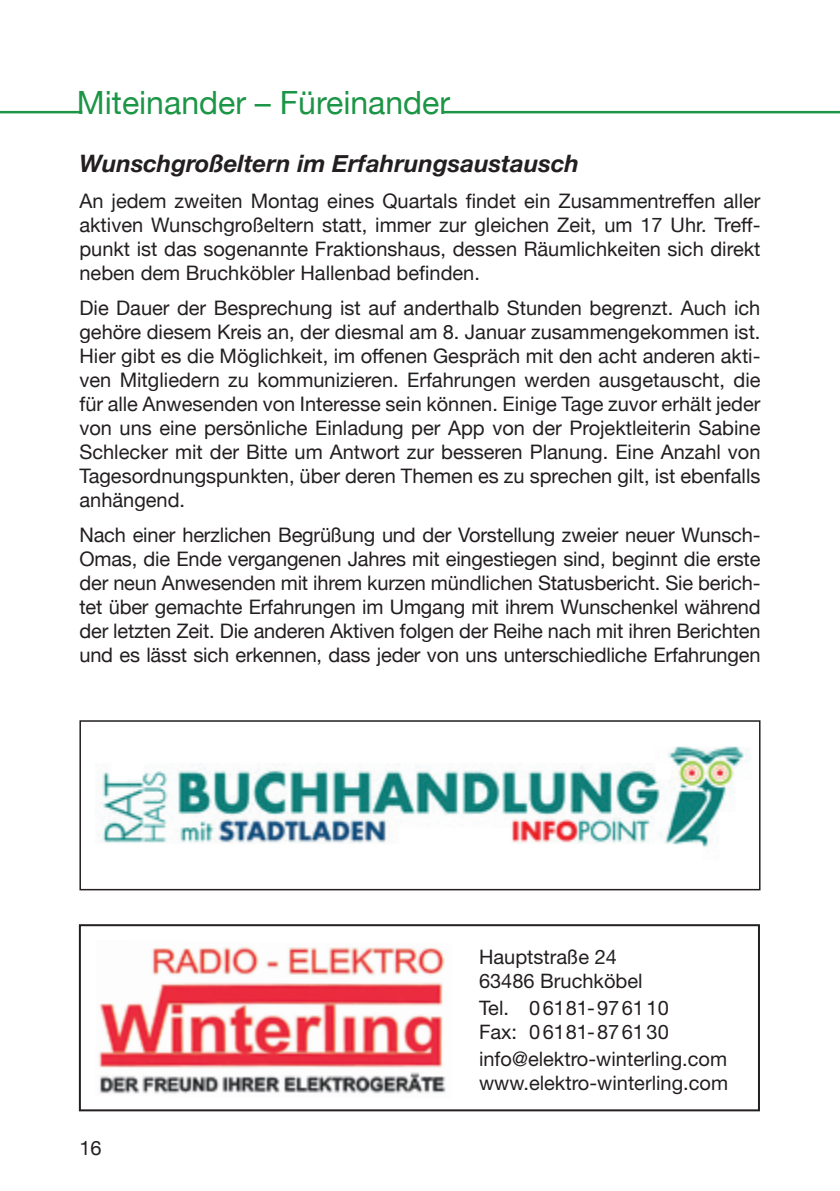
<style>
.page{position:relative;width:840px;height:1191px;background:#fff}
.page>*{position:absolute;margin:0;border:0;box-sizing:border-box;transform-origin:0 0}
.t1{font:32px "Helvetica Neue";color:#1c9546}
.t2{font:italic 700 24px "Helvetica Neue";color:#231f20}
.t3{font:20px/24px "Helvetica Neue";color:#231f20;text-align:justify}
.t4{font:20px/24px "Helvetica Neue";color:#231f20}
</style>
<div class="page">
<hr style="left:442px;top:111px;width:397px;height:2px;background:#1c9546">
<hr style="left:0;top:111px;width:82px;height:2px;background:#1c9546">
<div style="left:79px;top:924px;width:680px;height:187px;border:2px solid #231f20"></div>
<img style="left:98px;top:946px;width:348px;height:148px">
<img style="left:98px;top:746px;width:649px;height:102px">
<div style="left:79px;top:720px;width:681px;height:170px;border:2px solid #231f20"></div>
<h1 class="t1" style="left:77px;top:79px;width:374px">Miteinander – Füreinander</h1>
<p class="t2" style="left:79px;top:145px;width:501px">Wunschgroßeltern im Erfahrungsaustausch</p>
<p class="t3" style="left:79px;top:190px;width:682px">An jedem zweiten Montag eines Quartals findet ein Zusammentreffen aller aktiven Wunschgroßeltern statt, immer zur gleichen Zeit, um 17 Uhr. Treff&shy;punkt ist das sogenannte Fraktionshaus, dessen Räumlichkeiten sich direkt neben dem Bruchköbler Hallenbad befinden.</p>
<p class="t3" style="left:79px;top:297px;width:682px">Die Dauer der Besprechung ist auf anderthalb Stunden begrenzt. Auch ich gehöre diesem Kreis an, der diesmal am 8. Januar zusammengekommen ist.<br>Hier gibt es die Möglichkeit, im offenen Gespräch mit den acht anderen akti&shy;ven Mitgliedern zu kommunizieren. Erfahrungen werden ausgetauscht, die für alle Anwesenden von Interesse sein können. Einige Tage zuvor erhält jeder von uns eine persönliche Einladung per App von der Projektleiterin Sabine Schlecker mit der Bitte um Antwort zur besseren Planung. Eine Anzahl von Tagesordnungspunkten, über deren Themen es zu sprechen gilt, ist ebenfalls anhängend.</p>
<p class="t3" style="left:79px;top:524px;width:682px">Nach einer herzlichen Begrüßung und der Vorstellung zweier neuer Wunsch-Omas, die Ende vergangenen Jahres mit eingestiegen sind, beginnt die erste der neun Anwesenden mit ihrem kurzen mündlichen Statusbericht. Sie berich&shy;tet über gemachte Erfahrungen im Umgang mit ihrem Wunschenkel während der letzten Zeit. Die anderen Aktiven folgen der Reihe nach mit ihren Berichten und es lässt sich erkennen, dass jeder von uns unterschiedliche Erfahrungen</p>
<p class="t3" style="left:79px;top:1136px;width:24px">16</p>
<p class="t4" style="left:478px;top:945px;width:165px">Hauptstraße 24<br>63486 Bruchköbel</p>
<p class="t4" style="left:478px;top:996px;width:191px">Tel. 06181-976110<br>Fax: 06181-876130</p>
<p class="t4" style="left:478px;top:1046px;width:250px">info@elektro-winterling.com www.elektro-winterling.com</p>
</div>
